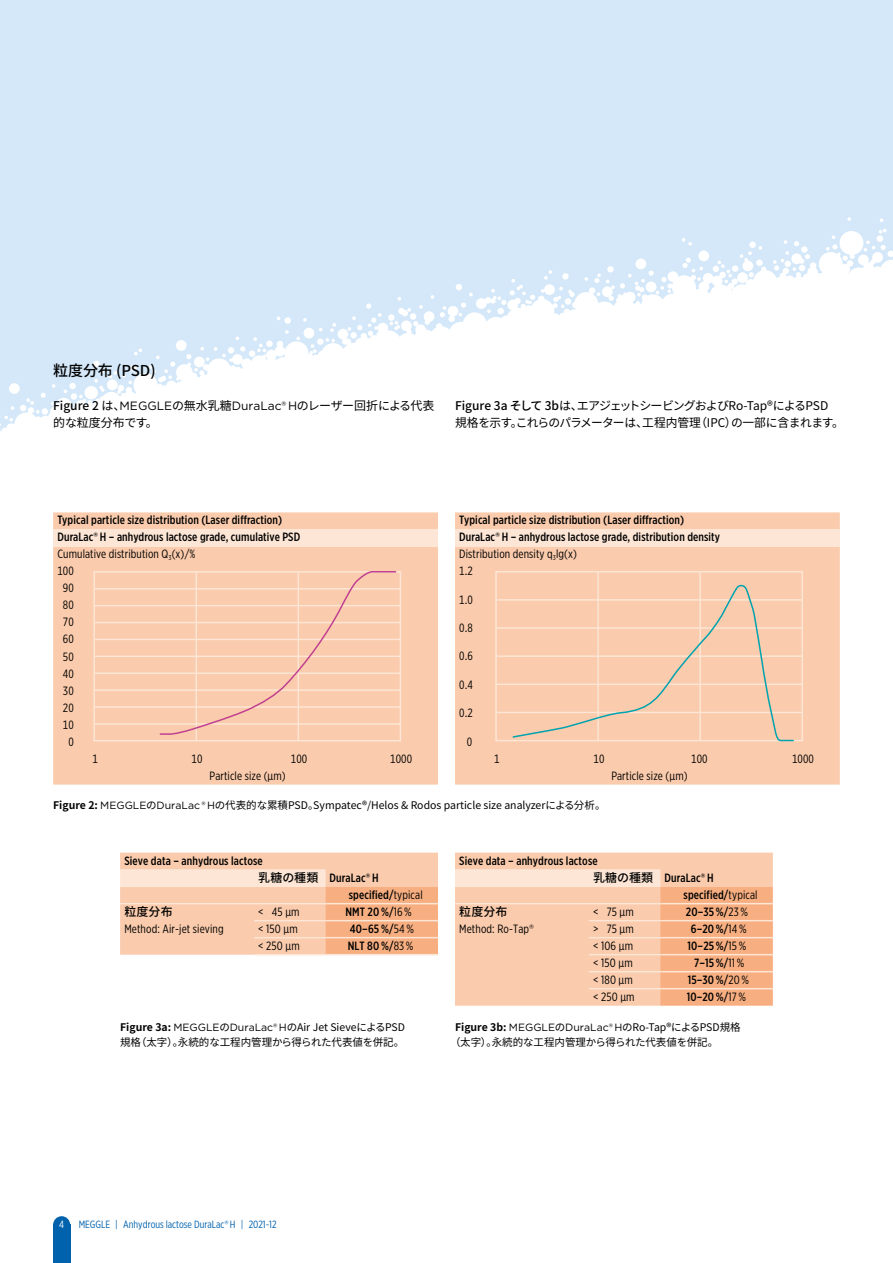
<style>
.page{position:relative;width:893px;height:1263px;background:#fff}
.page>*{position:absolute;margin:0;border:0;box-sizing:border-box;transform-origin:0 0}
.t1{font:500 15px "Noto Sans CJ Kjp";letter-spacing:-.005em;color:#000}
.t2{font:500 12px/17px "Gotham X Narrow";letter-spacing:.01em;color:#000}
.t3{font:12px "Gotham X Narrow";letter-spacing:.01em;color:#000}
.t4{font:12px/17px "Noto Sans CJ Kjp";letter-spacing:-.04em;color:#000}
.t5{font:12px/17px "Noto Sans CJ Kjp";letter-spacing:-.015em;color:#000}
.t6{font:500 12px "Noto Sans CJ Ksc";letter-spacing:.01em;color:#000}
.t7{font:10.5px/15px "Noto Sans CJ Kjp";color:#000}
.t8{font:10.5px "Gotham X Narrow";color:#0061ad}
.t9{font:10.5px "Gotham X Narrow";color:#fff}
.s1{font-weight:500}
.s2{font-family:"Gotham"}
.s3{font-weight:400}
.s4{font-weight:700}
.s5{font-family:"Noto Sans CJ Ksc"}
</style>
<div class="page">
<div style="left:0;top:0;width:893px;height:455px;background:#d4e8f9"></div>
<svg style="left:0;top:217px;width:893px;height:238px;fill:#fff"></svg>
<div style="left:53px;top:1225px;width:17px;height:38px;background:#0061ad"></div>
<div style="left:53px;top:1216px;width:17px;height:17px;background:#0061ad;border-radius:50%"></div>
<div style="left:53px;top:512px;width:385px;height:272px;background:#facbac"></div>
<div style="left:53px;top:529px;width:385px;height:17px;background:#fde6d5"></div>
<div style="left:93px;top:571px;width:308px;height:170px;border:2px solid #fde6d5"></div>
<hr style="left:196px;top:572px;width:1px;height:169px;background:#fde6d5">
<hr style="left:298px;top:572px;width:1px;height:169px;background:#fde6d5">
<hr style="left:94px;top:605px;width:306px;height:1px;background:#fde6d5">
<hr style="left:94px;top:588px;width:306px;height:1px;background:#fde6d5">
<hr style="left:94px;top:622px;width:306px;height:1px;background:#fde6d5">
<hr style="left:94px;top:639px;width:306px;height:1px;background:#fde6d5">
<hr style="left:94px;top:672px;width:306px;height:2px;background:#fde6d5">
<hr style="left:94px;top:689px;width:306px;height:2px;background:#fde6d5">
<hr style="left:94px;top:656px;width:306px;height:1px;background:#fde6d5">
<hr style="left:94px;top:706px;width:306px;height:2px;background:#fde6d5">
<hr style="left:94px;top:723px;width:306px;height:2px;background:#fde6d5">
<svg style="left:159px;top:570px;width:238px;height:166px;background:#f9cbaf"></svg>
<div style="left:455px;top:512px;width:385px;height:272px;background:#facbac"></div>
<div style="left:455px;top:529px;width:385px;height:17px;background:#fde6d5"></div>
<div style="left:495px;top:571px;width:308px;height:170px;border:2px solid #fde6d5"></div>
<hr style="left:597px;top:572px;width:2px;height:169px;background:#fde6d5">
<hr style="left:699px;top:572px;width:2px;height:169px;background:#fde6d5">
<hr style="left:496px;top:627px;width:306px;height:2px;background:#fde6d5">
<hr style="left:496px;top:599px;width:306px;height:2px;background:#fde6d5">
<hr style="left:496px;top:655px;width:306px;height:2px;background:#fde6d5">
<hr style="left:496px;top:683px;width:306px;height:2px;background:#fde6d5">
<hr style="left:496px;top:712px;width:306px;height:1px;background:#fde6d5">
<svg style="left:511px;top:582px;width:284px;height:160px;background:#f6ccae"></svg>
<div style="left:455px;top:853px;width:318px;height:17px;background:#facbac"></div>
<svg style="left:455px;top:870px;width:318px;height:136px;background:#f9c5a3"></svg>
<hr style="left:589px;top:903px;width:71px;height:1px;background:#fde6d5">
<hr style="left:660px;top:903px;width:113px;height:1px;background:#fde6d5">
<hr style="left:589px;top:920px;width:71px;height:1px;background:#fde6d5">
<hr style="left:660px;top:920px;width:113px;height:1px;background:#fde6d5">
<hr style="left:589px;top:937px;width:71px;height:1px;background:#fde6d5">
<hr style="left:660px;top:937px;width:113px;height:1px;background:#fde6d5">
<hr style="left:589px;top:954px;width:71px;height:1px;background:#fde6d5">
<hr style="left:660px;top:954px;width:113px;height:1px;background:#fde6d5">
<hr style="left:589px;top:971px;width:71px;height:1px;background:#fde6d5">
<hr style="left:660px;top:971px;width:113px;height:1px;background:#fde6d5">
<hr style="left:589px;top:988px;width:71px;height:1px;background:#fde6d5">
<hr style="left:660px;top:988px;width:113px;height:1px;background:#fde6d5">
<hr style="left:455px;top:903px;width:134px;height:1px;background:#fde6d5">
<svg style="left:120px;top:853px;width:318px;height:102px;background:#f9c8a7"></svg>
<hr style="left:254px;top:903px;width:71px;height:1px;background:#fde6d5">
<hr style="left:325px;top:903px;width:113px;height:1px;background:#fde6d5">
<hr style="left:254px;top:920px;width:71px;height:1px;background:#fde6d5">
<hr style="left:325px;top:920px;width:113px;height:1px;background:#fde6d5">
<hr style="left:254px;top:937px;width:71px;height:1px;background:#fde6d5">
<hr style="left:325px;top:937px;width:113px;height:1px;background:#fde6d5">
<hr style="left:254px;top:954px;width:71px;height:1px;background:#fde6d5">
<hr style="left:325px;top:954px;width:113px;height:1px;background:#fde6d5">
<hr style="left:120px;top:903px;width:134px;height:1px;background:#fde6d5">
<p class="t1" style="left:53px;top:362px;width:104px">粒度分布 (PSD)</p>
<p class="t5" style="left:53px;top:398px;width:383px"><span class="s1">Figure 2</span> は、<span class="s2">MEGGLE</span>の無水乳糖<span class="s2">DuraLac® H</span>のレーザー回折による代表的な粒度分布です。</p>
<p class="t4" style="left:455px;top:398px;width:390px"><span class="s1">Figure 3a そして 3b</span>は、エアジェットシービングおよびRo-Tap®によるPSD<br>規格を示す。これらのパラメーターは、工程内管理（IPC）の一部に含まれます。</p>
<p class="t2" style="left:57px;top:512px;width:226px">Typical particle size distribution (Laser diffraction)</p>
<p class="t2" style="left:57px;top:529px;width:244px">DuraLac<span class="s2">®</span> H – anhydrous lactose grade, cumulative PSD</p>
<p class="t3" style="left:57px;top:547px;width:139px">Cumulative distribution Q<sub>3</sub>(x)/%</p>
<p class="t3" style="left:57px;top:564px;width:18px">100</p>
<p class="t3" style="left:63px;top:581px;width:12px">90</p>
<p class="t3" style="left:63px;top:598px;width:12px">80</p>
<p class="t3" style="left:63px;top:615px;width:12px">70</p>
<p class="t3" style="left:63px;top:632px;width:12px">60</p>
<p class="t3" style="left:63px;top:649px;width:12px">50</p>
<p class="t3" style="left:63px;top:666px;width:12px">40</p>
<p class="t3" style="left:63px;top:683px;width:12px">30</p>
<p class="t3" style="left:63px;top:700px;width:12px">20</p>
<p class="t3" style="left:63px;top:717px;width:12px">10</p>
<p class="t3" style="left:68px;top:734px;width:7px">0</p>
<p class="t3" style="left:92px;top:751px;width:7px">1</p>
<p class="t3" style="left:192px;top:751px;width:12px">10</p>
<p class="t3" style="left:291px;top:751px;width:18px">100</p>
<p class="t3" style="left:390px;top:751px;width:23px">1000</p>
<p class="t3" style="left:210px;top:768px;width:78px">Particle size (µm)</p>
<p class="t2" style="left:459px;top:512px;width:262px">Typical particle size distribution (Laser diffraction)<br>DuraLac<span class="s2">®</span> H – anhydrous lactose grade, distribution density <span class="s3">Distribution density q</span><sub>3</sub><span class="s3">lg(x)<br>1.2</span></p>
<p class="t3" style="left:459px;top:592px;width:15px">1.0</p>
<p class="t3" style="left:459px;top:621px;width:15px">0.8</p>
<p class="t3" style="left:459px;top:649px;width:15px">0.6</p>
<p class="t3" style="left:459px;top:677px;width:15px">0.4</p>
<p class="t3" style="left:459px;top:706px;width:15px">0.2</p>
<p class="t3" style="left:467px;top:734px;width:7px">0</p>
<p class="t3" style="left:494px;top:751px;width:7px">1</p>
<p class="t3" style="left:593px;top:751px;width:12px">10</p>
<p class="t3" style="left:691px;top:751px;width:18px">100</p>
<p class="t3" style="left:792px;top:751px;width:23px">1000</p>
<p class="t3" style="left:611px;top:768px;width:78px">Particle size (µm)</p>
<p class="t7" style="left:53px;top:798px;width:554px"><span class="s4">Figure 2:</span> <span class="s2">MEGGLE</span>の<span class="s2">DuraLac ® H</span>の代表的な累積PSD。Sympatec®/Helos &amp; Rodos particle size analyzerによる分析。</p>
<p class="t2" style="left:124px;top:852px;width:140px">Sieve data – anhydrous lactose</p>
<p class="t2" style="left:258px;top:869px;width:122px"><span class="s5">乳糖の種類</span> DuraLac<span class="s2">®</span> H</p>
<p class="t2" style="left:349px;top:886px;width:75px">specified/<span class="s3">typical</span></p>
<p class="t6" style="left:124px;top:905px;width:50px">粒度分布</p>
<p class="t3" style="left:124px;top:922px;width:101px">Method: Air-jet sieving</p>
<p class="t3" style="left:258px;top:904px;width:43px">&lt; 45 µm</p>
<p class="t2" style="left:345px;top:903px;width:68px">NMT 20 %/<span class="s3">16 %</span></p>
<p class="t3" style="left:258px;top:921px;width:41px">&lt; 150 µm</p>
<p class="t2" style="left:350px;top:920px;width:65px">40–65 %/<span class="s3">54 %</span></p>
<p class="t3" style="left:258px;top:938px;width:43px">&lt; 250 µm</p>
<p class="t2" style="left:348px;top:937px;width:67px">NLT 80 %/<span class="s3">83 %</span></p>
<p class="t2" style="left:459px;top:852px;width:140px">Sieve data – anhydrous lactose</p>
<p class="t2" style="left:593px;top:869px;width:122px"><span class="s5">乳糖の種類</span> DuraLac<span class="s2">®</span> H</p>
<p class="t2" style="left:684px;top:886px;width:75px">specified/<span class="s3">typical</span></p>
<p class="t6" style="left:459px;top:905px;width:50px">粒度分布</p>
<p class="t3" style="left:459px;top:922px;width:76px">Method: Ro-Tap<span class="s2">®</span></p>
<p class="t3" style="left:593px;top:904px;width:42px">&lt; 75 µm</p>
<p class="t2" style="left:686px;top:903px;width:64px">20–35 %/<span class="s3">23 %</span></p>
<p class="t3" style="left:593px;top:921px;width:42px">&gt; 75 µm</p>
<p class="t2" style="left:691px;top:920px;width:58px">6–20 %/<span class="s3">14 %</span></p>
<p class="t3" style="left:593px;top:938px;width:41px">&lt; 106 µm</p>
<p class="t2" style="left:688px;top:937px;width:60px">10–25 %/<span class="s3">15 %</span></p>
<p class="t3" style="left:593px;top:955px;width:41px">&lt; 150 µm</p>
<p class="t2" style="left:694px;top:954px;width:52px">7–15 %/<span class="s3">11 %</span></p>
<p class="t3" style="left:593px;top:972px;width:41px">&lt; 180 µm</p>
<p class="t2" style="left:688px;top:971px;width:63px">15–30 %/<span class="s3">20 %</span></p>
<p class="t3" style="left:593px;top:989px;width:43px">&lt; 250 µm</p>
<p class="t2" style="left:687px;top:988px;width:61px">10–20 %/<span class="s3">17 %</span></p>
<p class="t7" style="left:120px;top:1019px;width:286px"><span class="s4">Figure 3a:</span> <span class="s2">MEGGLE</span>の<span class="s2">DuraLac® H</span>のAir Jet SieveによるPSD規格（太字）。永続的な工程内管理から得られた代表値を併記。</p>
<p class="t7" style="left:450px;top:1019px;width:292px;text-indent:5px"><span class="s4">Figure 3b:</span> <span class="s2">MEGGLE</span>の<span class="s2">DuraLac® H</span>のRo-Tap®によるPSD規格（太字）。永続的な工程内管理から得られた代表値を併記。</p>
<p class="t9" style="left:59px;top:1218px;width:6px">4</p>
<p class="t8" style="left:79px;top:1218px;width:199px">MEGGLE | Anhydrous lactose DuraLac<span class="s2">®</span> H | 2021-12</p>
</div>
